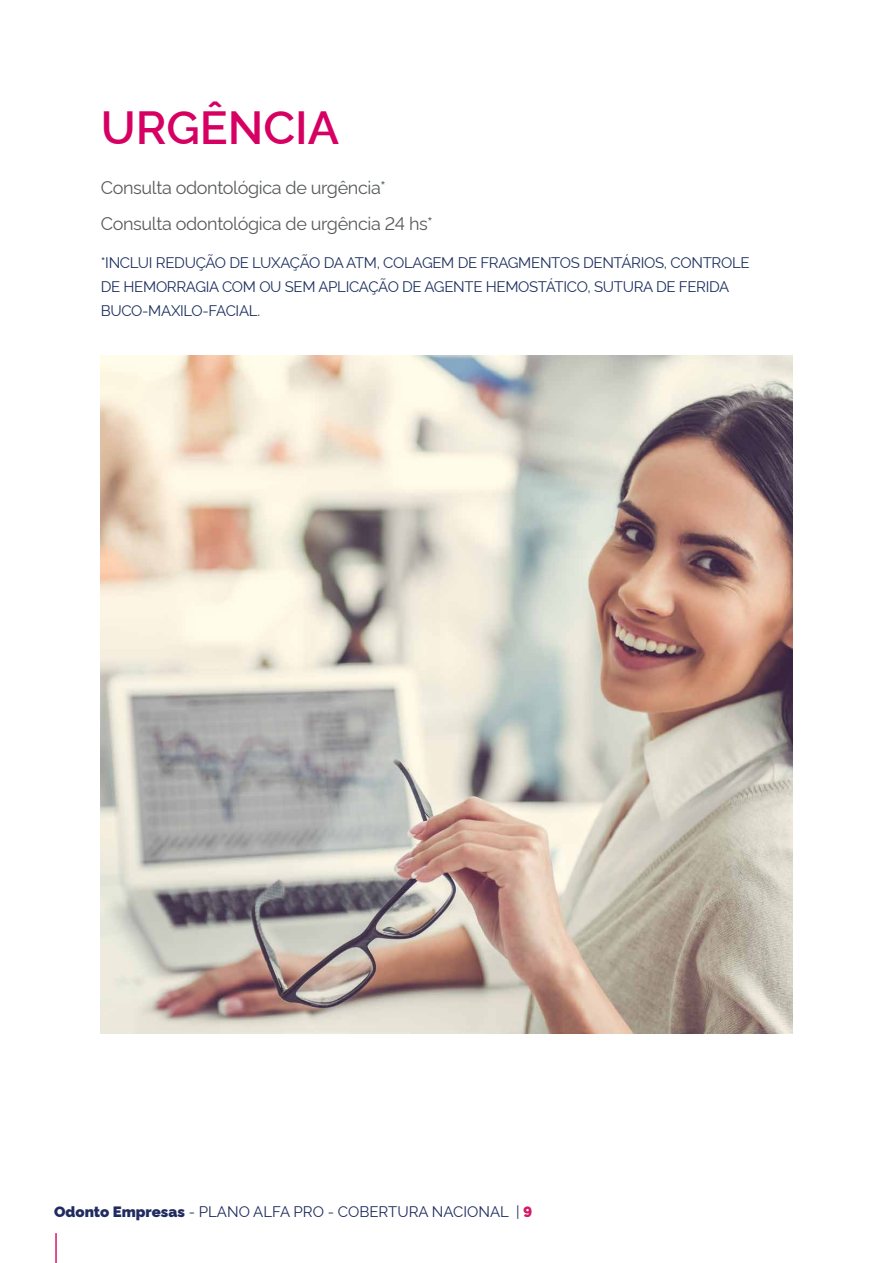
<style>
.page{position:relative;width:893px;height:1263px;background:#fff}
.page>*{position:absolute;margin:0;border:0;box-sizing:border-box;transform-origin:0 0}
.t1{font:600 46.5px "Rawline";color:#d60063}
.t2{font:18px/36px "Rawline";letter-spacing:-.02em;color:#585b5c}
.t3{font:15px/24px "Rawline";letter-spacing:-.02em;color:#1e315f}
.t4{font:15px "Rawline";color:#202c5f}
.s1{font-weight:900}
.s2{font-weight:900;color:#d51a65}
</style>
<div class="page">
<hr style="left:55px;top:1233px;width:2px;height:30px;background:#d51a65">
<img style="left:101px;top:355px;width:691px;height:678px">
<h1 class="t1" style="left:101px;top:91px;width:240px">URGÊNCIA</h1>
<p class="t2" style="left:101px;top:167px;width:334px">Consulta odontológica de urgência*<br>Consulta odontológica de urgência 24 hs*</p>
<p class="t3" style="left:101px;top:249px;width:650px">*INCLUI REDUÇÃO DE LUXAÇÃO DA ATM, COLAGEM DE FRAGMENTOS DENTÁRIOS, CONTROLE<br>DE HEMORRAGIA COM OU SEM APLICAÇÃO DE AGENTE HEMOSTÁTICO, SUTURA DE FERIDA<br>BUCO-MAXILO-FACIAL.</p>
<p class="t4" style="left:54px;top:1200px;width:480px"><span class="s1">Odonto Empresas</span> - PLANO ALFA PRO - COBERTURA NACIONAL | <span class="s2">9</span></p>
</div>
